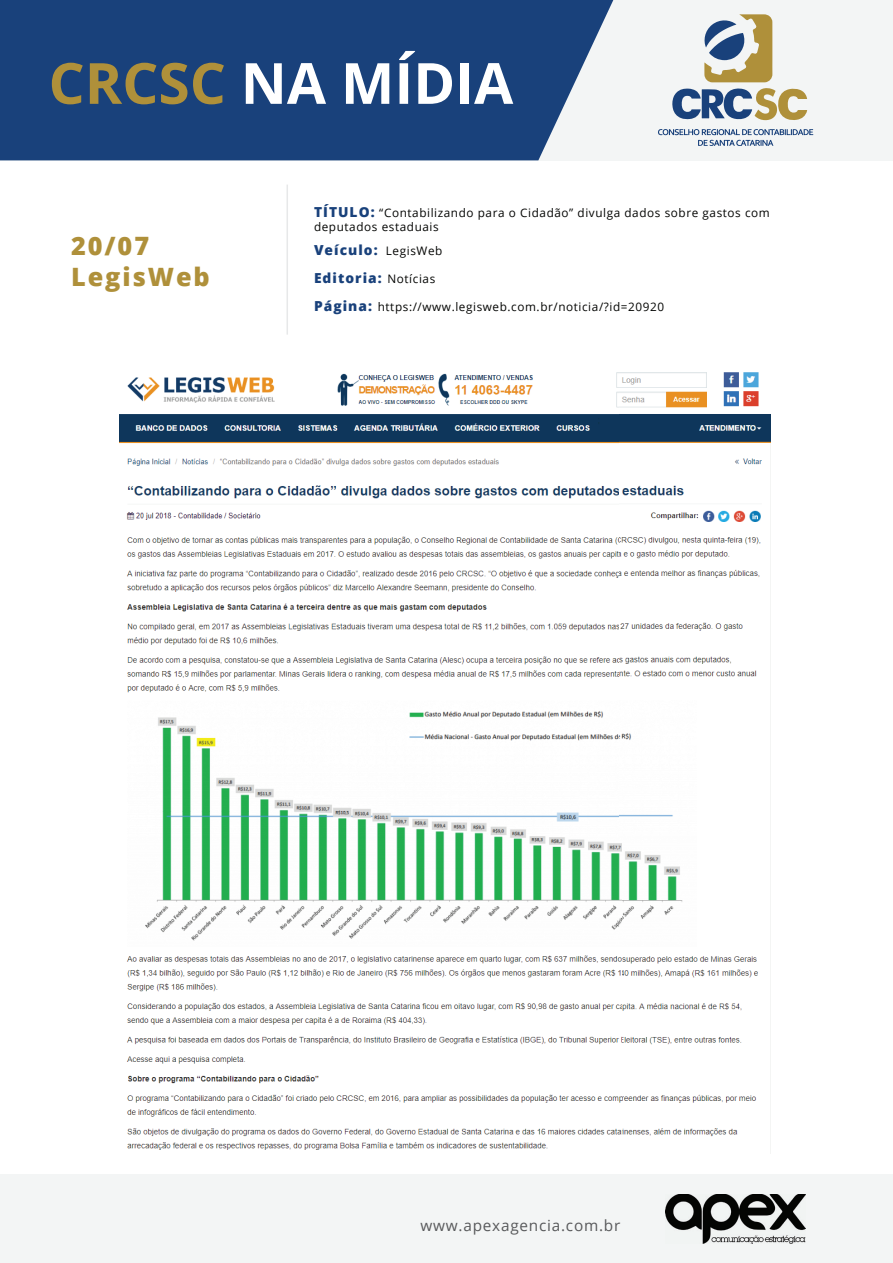
<style>
.page{position:relative;width:893px;height:1263px;background:#fff}
.page>*{position:absolute;margin:0;border:0;box-sizing:border-box;transform-origin:0 0}
.t1{font:700 56.85px "Open Sans";color:#fff}
.t2{font:800 25.35px/30.3px "Open Sans";letter-spacing:.075em;color:#af903a}
.t3{font:15.3px "Open Sans";letter-spacing:.05em;color:#58595b}
.t4{font:800 13.8px/27.3px "Open Sans";letter-spacing:.075em;color:#19417b}
.t5{font:11.7px/14.1px "Open Sans";letter-spacing:.05em;color:#040503}
.s1{color:#af903a}
.s2{font-weight:800;font-size:13.8px;color:#19417b}
.s3{font-weight:400;font-size:11.7px;color:#040503}
</style>
<div class="page">
<hr style="left:287px;top:185px;width:1px;height:150px;background:#e7e8e9">
<img style="left:119px;top:372px;width:652px;height:781px">
<div style="left:0;top:0;width:893px;height:160px;background:#f3f5f5"></div>
<div style="left:0;top:0;width:613px;height:160px;background:#19417b"></div>
<svg style="left:672px;top:88px;width:135px;height:32px"></svg>
<svg style="left:704px;top:14px;width:68px;height:68px"></svg>
<svg style="left:658px;top:129px;width:155px;height:17px"></svg>
<div style="left:0;top:1174px;width:893px;height:89px;background:#f3f5f5"></div>
<img style="left:665px;top:1194px;width:141px;height:49px">
<h1 class="t1" style="left:49px;top:43px;width:466px"><span class="s1">CRCSC</span> NA MÍDIA</h1>
<h2 class="t2" style="left:71px;top:229px;width:140px">20/07<br>LegisWeb</h2>
<p class="t5" style="left:314px;top:205px;width:457px"><span class="s2">TÍTULO:</span> “Contabilizando para o Cidadão” divulga dados sobre gastos com deputados estaduais</p>
<p class="t4" style="left:314px;top:236px;width:130px">Veículo: <span class="s3">LegisWeb<br></span>Editoria: <span class="s3">Notícias</span></p>
<p class="t5" style="left:314px;top:299px;width:352px"><span class="s2">Página:</span> https://www.legisweb.com.br/noticia/?id=20920</p>
<h3 class="t3" style="left:420px;top:1215px;width:201px">www.apexagencia.com.br</h3>
</div>
